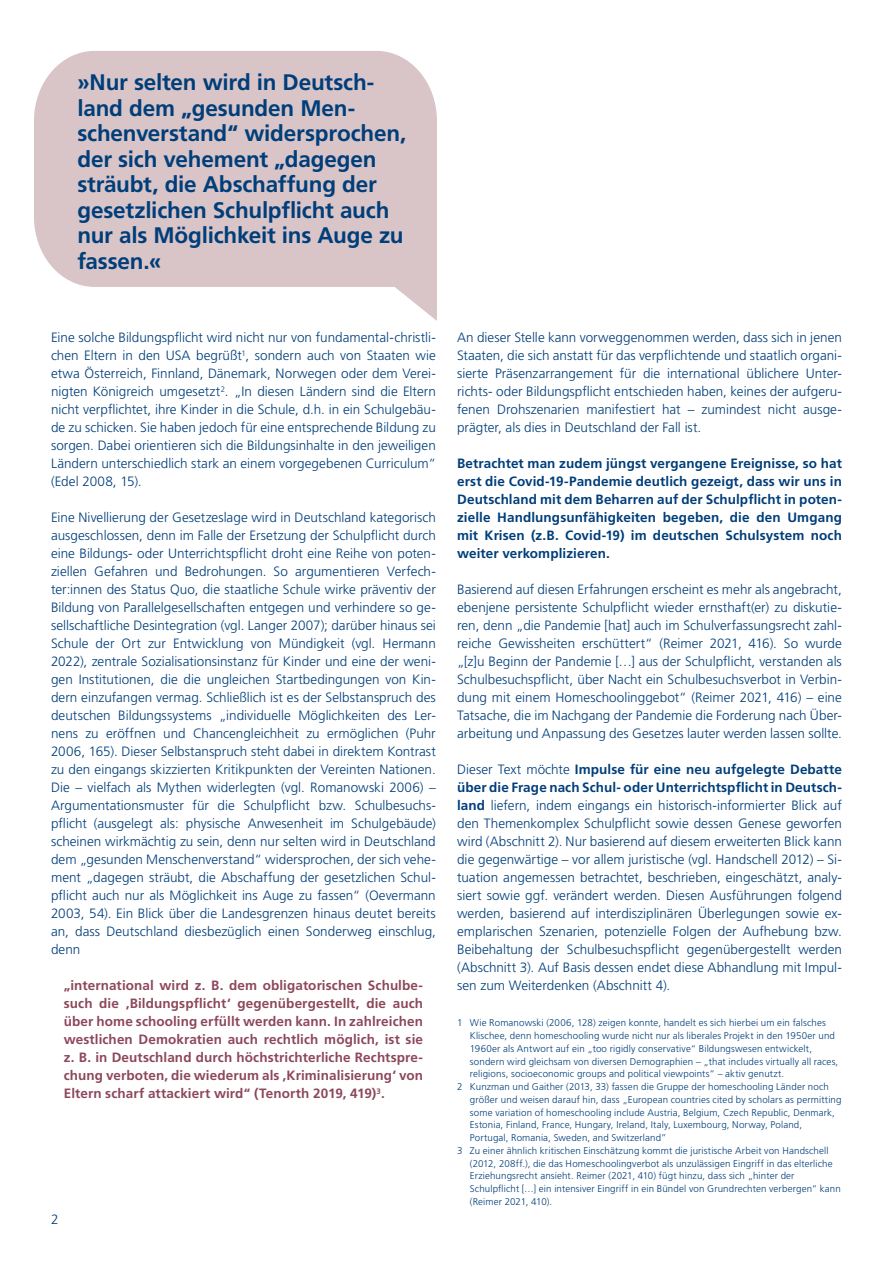
<style>
.page{position:relative;width:893px;height:1263px;background:#fff}
.page>*{position:absolute;margin:0;border:0;box-sizing:border-box;transform-origin:0 0}
.Marginalie{font:700 22.5px/25.5px "Frutiger LT Std";letter-spacing:-.01em;color:#003e7a}
.Copy{font:300 13.5px/18px "Frutiger LT Std";color:#003e7a;text-align:justify}
.Copy-2{font:700 13.5px/18px "Frutiger LT Std";letter-spacing:.005em;color:#8d485b;text-align:justify}
.Copy-3{font:700 13.5px/18px "Frutiger LT Std";letter-spacing:.01em;color:#003e7a;text-align:justify}
.Fußnoten{font:300 9.75px/12.8px "Frutiger LT Std";letter-spacing:.015em;color:#003e7a}
.s1{font-weight:700}
</style>
<div class="page">
<svg style="left:34px;top:51px;width:403px;height:270px;fill:#d9c4c7"></svg>
<p class="Marginalie" style="left:77px;top:70px;width:330px">»Nur selten wird in Deutsch&shy;land dem „gesunden Men&shy;schenverstand“ widersprochen, der sich vehement „dagegen sträubt, die Abschaffung der gesetzlichen Schulpflicht auch nur als Möglichkeit ins Auge zu fassen.«</p>
<p class="Copy" style="left:51px;top:329px;width:386px">Eine solche Bildungspflicht wird nicht nur von fundamental-christli&shy;chen Eltern in den USA begrüßt<sup>1</sup>, sondern auch von Staaten wie etwa Österreich, Finnland, Dänemark, Norwegen oder dem Verei&shy;nigten Königreich umgesetzt<sup>2</sup>. „In diesen Ländern sind die Eltern nicht verpflichtet, ihre Kinder in die Schule, d.h. in ein Schulgebäu&shy;de zu schicken. Sie haben jedoch für eine entsprechende Bildung zu sorgen. Dabei orientieren sich die Bildungsinhalte in den jeweiligen Ländern unterschiedlich stark an einem vorgegebenen Curriculum“ (Edel 2008, 15).</p>
<p class="Copy" style="left:51px;top:509px;width:386px">Eine Nivellierung der Gesetzeslage wird in Deutschland kategorisch ausgeschlossen, denn im Falle der Ersetzung der Schulpflicht durch eine Bildungs- oder Unterrichtspflicht droht eine Reihe von poten&shy;ziellen Gefahren und Bedrohungen. So argumentieren Verfech&shy;ter:innen des Status Quo, die staatliche Schule wirke präventiv der Bildung von Parallelgesellschaften entgegen und verhindere so ge&shy;sellschaftliche Desintegration (vgl. Langer 2007); darüber hinaus sei Schule der Ort zur Entwicklung von Mündigkeit (vgl. Hermann 2022), zentrale Sozialisationsinstanz für Kinder und eine der weni&shy;gen Institutionen, die die ungleichen Startbedingungen von Kin&shy;dern einzufangen vermag. Schließlich ist es der Selbstanspruch des deutschen Bildungssystems „individuelle Möglichkeiten des Ler&shy;nens zu eröffnen und Chancengleichheit zu ermöglichen (Puhr 2006, 165). Dieser Selbstanspruch steht dabei in direktem Kontrast zu den eingangs skizzierten Kritikpunkten der Vereinten Nationen.<br>Die – vielfach als Mythen widerlegten (vgl. Romanowski 2006) – Argumentationsmuster für die Schulpflicht bzw. Schulbesuchs&shy;pflicht (ausgelegt als: physische Anwesenheit im Schulgebäude) scheinen wirkmächtig zu sein, denn nur selten wird in Deutschland dem „gesunden Menschenverstand“ widersprochen, der sich vehe&shy;ment „dagegen sträubt, die Abschaffung der gesetzlichen Schul&shy;pflicht auch nur als Möglichkeit ins Auge zu fassen“ (Oevermann 2003, 54). Ein Blick über die Landesgrenzen hinaus deutet bereits an, dass Deutschland diesbezüglich einen Sonderweg einschlug, denn</p>
<p class="Copy-2" style="left:64px;top:976px;width:361px">„international wird z. B. dem obligatorischen Schulbe&shy;such die ‚Bildungspflicht‘ gegenübergestellt, die auch über home schooling erfüllt werden kann. In zahlreichen westlichen Demokratien auch rechtlich möglich, ist sie z. B. in Deutschland durch höchstrichterliche Rechtspre&shy;chung verboten, die wiederum als ‚Kriminalisierung‘ von Eltern scharf attackiert wird“ (Tenorth 2019, 419)<sup>3</sup>.</p>
<p class="Copy" style="left:51px;top:1211px;width:9px">2</p>
<p class="Copy" style="left:457px;top:329px;width:386px">An dieser Stelle kann vorweggenommen werden, dass sich in jenen Staaten, die sich anstatt für das verpflichtende und staatlich organi&shy;sierte Präsenzarrangement für die international üblichere Unter&shy;richts- oder Bildungspflicht entschieden haben, keines der aufgeru&shy;fenen Drohszenarien manifestiert hat – zumindest nicht ausge&shy;prägter, als dies in Deutschland der Fall ist.</p>
<p class="Copy-3" style="left:457px;top:454px;width:386px">Betrachtet man zudem jüngst vergangene Ereignisse, so hat erst die Covid-19-Pandemie deutlich gezeigt, dass wir uns in Deutschland mit dem Beharren auf der Schulpflicht in poten&shy;zielle Handlungsunfähigkeiten begeben, die den Umgang mit Krisen (z.B. Covid-19) im deutschen Schulsystem noch weiter verkomplizieren.</p>
<p class="Copy" style="left:457px;top:581px;width:386px">Basierend auf diesen Erfahrungen erscheint es mehr als angebracht, ebenjene persistente Schulpflicht wieder ernsthaft(er) zu diskutie&shy;ren, denn „die Pandemie [hat] auch im Schulverfassungsrecht zahl&shy;reiche Gewissheiten erschüttert“ (Reimer 2021, 416). So wurde „[z]u Beginn der Pandemie […] aus der Schulpflicht, verstanden als Schulbesuchspflicht, über Nacht ein Schulbesuchsverbot in Verbin&shy;dung mit einem Homeschoolinggebot“ (Reimer 2021, 416) – eine Tatsache, die im Nachgang der Pandemie die Forderung nach Über&shy;arbeitung und Anpassung des Gesetzes lauter werden lassen sollte.</p>
<p class="Copy" style="left:457px;top:761px;width:386px">Dieser Text möchte <span class="s1">Impulse für eine neu aufgelegte Debatte über die Frage nach Schul- oder Unterrichtspflicht in Deutsch&shy;land</span> liefern, indem eingangs ein historisch-informierter Blick auf den Themenkomplex Schulpflicht sowie dessen Genese geworfen wird (Abschnitt 2). Nur basierend auf diesem erweiterten Blick kann die gegenwärtige – vor allem juristische (vgl. Handschell 2012) – Si&shy;tuation angemessen betrachtet, beschrieben, eingeschätzt, analy&shy;siert sowie ggf. verändert werden. Diesen Ausführungen folgend werden, basierend auf interdisziplinären Überlegungen sowie ex&shy;emplarischen Szenarien, potenzielle Folgen der Aufhebung bzw.<br>Beibehaltung der Schulbesuchspflicht gegenübergestellt werden (Abschnitt 3). Auf Basis dessen endet diese Abhandlung mit Impul&shy;sen zum Weiterdenken (Abschnitt 4).</p>
<p class="Fußnoten" style="left:470px;top:1017px;width:370px;text-indent:-13px">1 Wie Romanowski (2006, 128) zeigen konnte, handelt es sich hierbei um ein falsches Klischee, denn homeschooling wurde nicht nur als liberales Projekt in den 1950er und 1960er als Antwort auf ein „too rigidly conservative“ Bildungswesen entwickelt, sondern wird gleichsam von diversen Demographien – „that includes virtually all races, religions, socioeconomic groups and political viewpoints“ – aktiv genutzt.</p>
<p class="Fußnoten" style="left:470px;top:1080px;width:373px;text-indent:-13px">2 Kunzman und Gaither (2013, 33) fassen die Gruppe der homeschooling Länder noch größer und weisen darauf hin, dass „European countries cited by scholars as permitting some variation of homeschooling include Austria, Belgium, Czech Republic, Denmark, Estonia, Finland, France, Hungary, Ireland, Italy, Luxembourg, Norway, Poland, Portugal, Romania, Sweden, and Switzerland”</p>
<p class="Fußnoten" style="left:470px;top:1144px;width:372px;text-indent:-13px">3 Zu einer ähnlich kritischen Einschätzung kommt die juristische Arbeit von Handschell (2012, 208ff.), die das Homeschoolingverbot als unzulässigen Eingriff in das elterliche Erziehungsrecht ansieht. Reimer (2021, 410) fügt hinzu, dass sich „hinter der Schulpflicht […] ein intensiver Eingriff in ein Bündel von Grundrechten verbergen“ kann (Reimer 2021, 410).</p>
</div>
